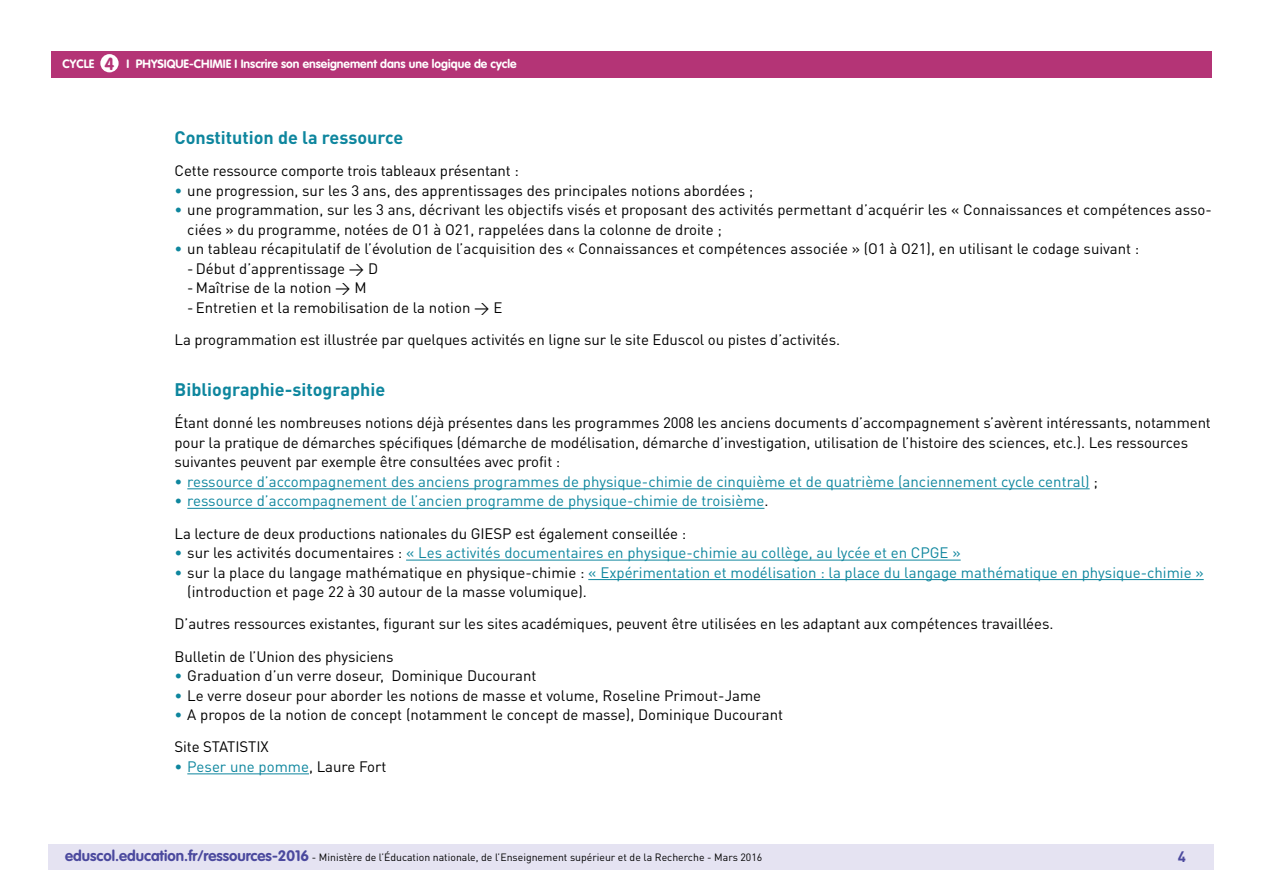
<style>
.page{position:relative;width:1263px;height:893px;background:#fff}
.page>*{position:absolute;margin:0;border:0;box-sizing:border-box;transform-origin:0 0}
._04_Titre_de_niveau{font:700 18px "DIN Pro";color:#0e869e}
.t1{font:700 17.25px "VAG Rounded Std";color:#b43476}
._03_Titre_de_niveau{font:15px/19.5px "DIN Pro";letter-spacing:-.005em;color:#000}
.t2{font:15px "DIN Pro";color:#0e869e}
.t3{font:700 15px "DIN Pro";color:#4b499e}
.t4{font:700 12px "VAG Rounded Std";color:#fff}
.t5{font:10.5px "DIN Pro";color:#000}
.s1{color:#0e869e}
.s2{color:#000}
.s3{font-family:"VAG Rounded Std";font-weight:700;font-size:15px;color:#4b499e}
</style>
<div class="page">
<div style="left:49px;top:844px;width:1165px;height:26px;background:#e5e3f2"></div>
<div style="left:51px;top:51px;width:1161px;height:27px;background:#b43476"></div>
<div style="left:100px;top:54px;width:19px;height:18px;background:#fff;border-radius:50%"></div>
<hr style="left:187px;top:488px;width:903px;height:1px;background:#0e869e">
<hr style="left:187px;top:508px;width:577px;height:1px;background:#0e869e">
<hr style="left:406px;top:560px;width:555px;height:1px;background:#0e869e">
<hr style="left:588px;top:579px;width:616px;height:1px;background:#0e869e">
<hr style="left:187px;top:773px;width:122px;height:1px;background:#0e869e">
<p class="t1" style="left:105px;top:53px;width:11px">4</p>
<p class="t4" style="left:63px;top:57px;width:33px">CYCLE</p>
<p class="t4" style="left:127px;top:57px;width:392px">I PHYSIQUE-CHIMIE I Inscrire son enseignement dans une logique de cycle</p>
<p class="_04_Titre_de_niveau" style="left:175px;top:126px;width:230px">Constitution de la ressource</p>
<p class="_03_Titre_de_niveau" style="left:175px;top:161px;width:346px">Cette ressource comporte trois tableaux présentant :</p>
<p class="_03_Titre_de_niveau" style="left:175px;top:180px;width:580px"><span class="s1">•</span> une progression, sur les 3 ans, des apprentissages des principales notions abordées ;</p>
<p class="_03_Titre_de_niveau" style="left:187px;top:200px;width:1026px;text-indent:-13px"><span class="s1">•</span> une programmation, sur les 3 ans, décrivant les objectifs visés et proposant des activités permettant d’acquérir les « Connaissances et compétences asso&shy;ciées » du programme, notées de O1 à O21, rappelées dans la colonne de droite ;</p>
<p class="_03_Titre_de_niveau" style="left:175px;top:239px;width:966px"><span class="s1">•</span> un tableau récapitulatif de l’évolution de l’acquisition des « Connaissances et compétences associée » (O1 à O21), en utilisant le codage suivant :</p>
<p class="_03_Titre_de_niveau" style="left:187px;top:258px;width:192px">-Début d’apprentissage → D</p>
<p class="_03_Titre_de_niveau" style="left:187px;top:278px;width:181px">- Maîtrise de la notion → M</p>
<p class="_03_Titre_de_niveau" style="left:187px;top:297px;width:316px">-Entretien et la remobilisation de la notion → E</p>
<p class="_03_Titre_de_niveau" style="left:175px;top:330px;width:667px">La programmation est illustrée par quelques activités en ligne sur le site Eduscol ou pistes d’activités.</p>
<p class="_04_Titre_de_niveau" style="left:175px;top:378px;width:212px">Bibliographie-sitographie</p>
<p class="_03_Titre_de_niveau" style="left:175px;top:413px;width:1038px">Étant donné les nombreuses notions déjà présentes dans les programmes 2008 les anciens documents d’accompagnement s’avèrent intéressants, notamment pour la pratique de démarches spécifiques (démarche de modélisation, démarche d’investigation, utilisation de l’histoire des sciences, etc.). Les ressources suivantes peuvent par exemple être consultées avec profit :</p>
<p class="t2" style="left:175px;top:472px;width:925px">• ressource d’accompagnement des anciens programmes de physique-chimie de cinquième et de quatrième (anciennement cycle central) <span class="s2">;</span></p>
<p class="t2" style="left:175px;top:491px;width:595px">• ressource d’accompagnement de l’ancien programme de physique-chimie de troisième<span class="s2">.</span></p>
<p class="_03_Titre_de_niveau" style="left:175px;top:523px;width:513px">La lecture de deux productions nationales du GIESP est également conseillée :</p>
<p class="t2" style="left:175px;top:543px;width:788px">• <span class="s2">sur les activités documentaires :</span> « Les activités documentaires en physique-chimie au collège, au lycée et en CPGE »</p>
<p class="_03_Titre_de_niveau" style="left:187px;top:562px;width:1018px;text-indent:-13px"><span class="s1">•</span> sur la place du langage mathématique en physique-chimie : <span class="s1">« Expérimentation et modélisation : la place du langage mathématique en physique-chimie » </span>(introduction et page 22 à 30 autour de la masse volumique).</p>
<p class="_03_Titre_de_niveau" style="left:175px;top:614px;width:880px">D’autres ressources existantes, figurant sur les sites académiques, peuvent être utilisées en les adaptant aux compétences travaillées.</p>
<p class="_03_Titre_de_niveau" style="left:175px;top:646px;width:221px">Bulletin de l’Union des physiciens</p>
<p class="_03_Titre_de_niveau" style="left:175px;top:666px;width:363px"><span class="s1">•</span> Graduation d’un verre doseur, Dominique Ducourant</p>
<p class="_03_Titre_de_niveau" style="left:175px;top:685px;width:588px"><span class="s1">•</span> Le verre doseur pour aborder les notions de masse et volume, Roseline Primout-Jame</p>
<p class="_03_Titre_de_niveau" style="left:175px;top:705px;width:610px"><span class="s1">•</span> A propos de la notion de concept (notamment le concept de masse), Dominique Ducourant</p>
<p class="_03_Titre_de_niveau" style="left:175px;top:737px;width:96px">Site STATISTIX</p>
<p class="t2" style="left:175px;top:757px;width:213px">• Peser une pomme<span class="s2">, Laure Fort</span></p>
<p class="t5" style="left:65px;top:850px;width:699px"><span class="s3">eduscol.education.fr/ressources-2016</span> - Ministère de l’Éducation nationale, de l’Enseignement supérieur et de la Recherche - Mars 2016</p>
<p class="t3" style="left:1178px;top:846px;width:10px">4</p>
</div>
